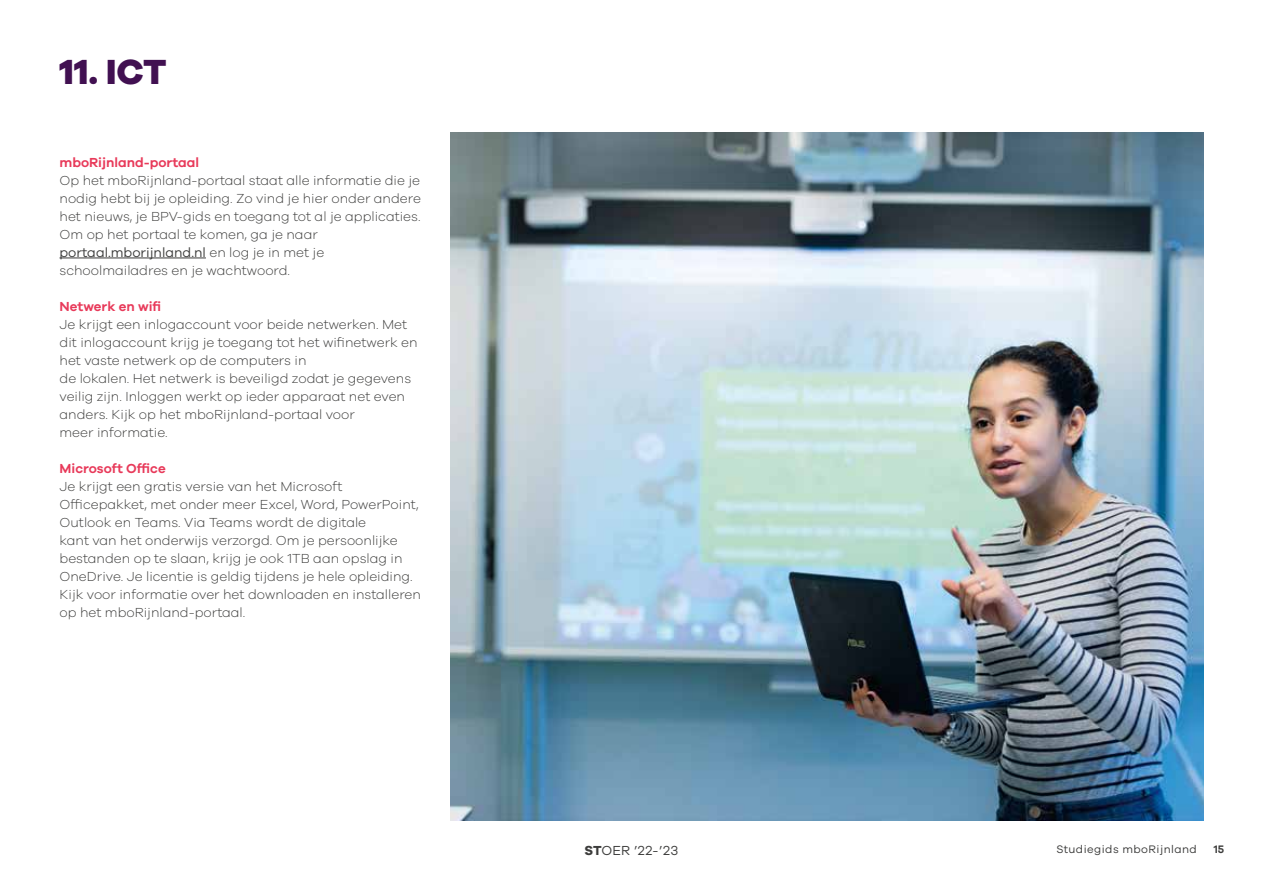
<style>
.page{position:relative;width:1263px;height:893px;background:#fff}
.page>*{position:absolute;margin:0;border:0;box-sizing:border-box;transform-origin:0 0}
.t1{font:800 36px "Galano Grotesque";color:#411051}
.t2{font:300 13.5px/18px "Galano Grotesque";color:#3c3c3b}
.t3{font:600 13.5px "Galano Grotesque";color:#e83a5a}
.t4{font:13.5px "Galano Grotesque";letter-spacing:.02em;color:#3c3c3b}
.t5{font:11.25px "Galano Grotesque";letter-spacing:.04em;color:#3c3c3b}
.t6{font:600 11.25px "Galano Grotesque";color:#3c3c3b}
.s1{font-weight:400}
.s2{font-weight:700}
</style>
<div class="page">
<img style="left:451px;top:133px;width:752px;height:688px">
<hr style="left:60px;top:258px;width:146px;height:1px;background:#3c3c3b">
<h1 class="t1" style="left:60px;top:49px;width:109px">11. ICT</h1>
<p class="t3" style="left:60px;top:154px;width:141px">mboRijnland-portaal</p>
<p class="t2" style="left:60px;top:171px;width:363px">Op het mboRijnland-portaal staat alle informatie die je nodig hebt bij je opleiding. Zo vind je hier onder andere het nieuws, je BPV-gids en toegang tot al je applicaties.<br>Om op het portaal te komen, ga je naar <span class="s1">portaal.mborijnland.nl</span> en log je in met je schoolmailadres en je wachtwoord.</p>
<p class="t3" style="left:60px;top:298px;width:103px">Netwerk en wifi</p>
<p class="t2" style="left:60px;top:315px;width:360px">Je krijgt een inlogaccount voor beide netwerken. Met dit inlogaccount krijg je toegang tot het wifinetwerk en het vaste netwerk op de computers in<br>de lokalen. Het netwerk is beveiligd zodat je gegevens veilig zijn. Inloggen werkt op ieder apparaat net even anders. Kijk op het mboRijnland-portaal voor<br>meer informatie.</p>
<p class="t3" style="left:60px;top:460px;width:108px">Microsoft Office</p>
<p class="t2" style="left:60px;top:477px;width:363px">Je krijgt een gratis versie van het Microsoft Officepakket, met onder meer Excel, Word, PowerPoint, Outlook en Teams. Via Teams wordt de digitale<br>kant van het onderwijs verzorgd. Om je persoonlijke bestanden op te slaan, krijg je ook 1TB aan opslag in OneDrive. Je licentie is geldig tijdens je hele opleiding.<br>Kijk voor informatie over het downloaden en installeren op het mboRijnland-portaal.</p>
<p class="t4" style="left:584px;top:843px;width:95px"><span class="s2">ST</span>OER ’22-’23</p>
<p class="t5" style="left:1056px;top:843px;width:142px">Studiegids mboRijnland</p>
<p class="t6" style="left:1214px;top:843px;width:12px">15</p>
</div>
